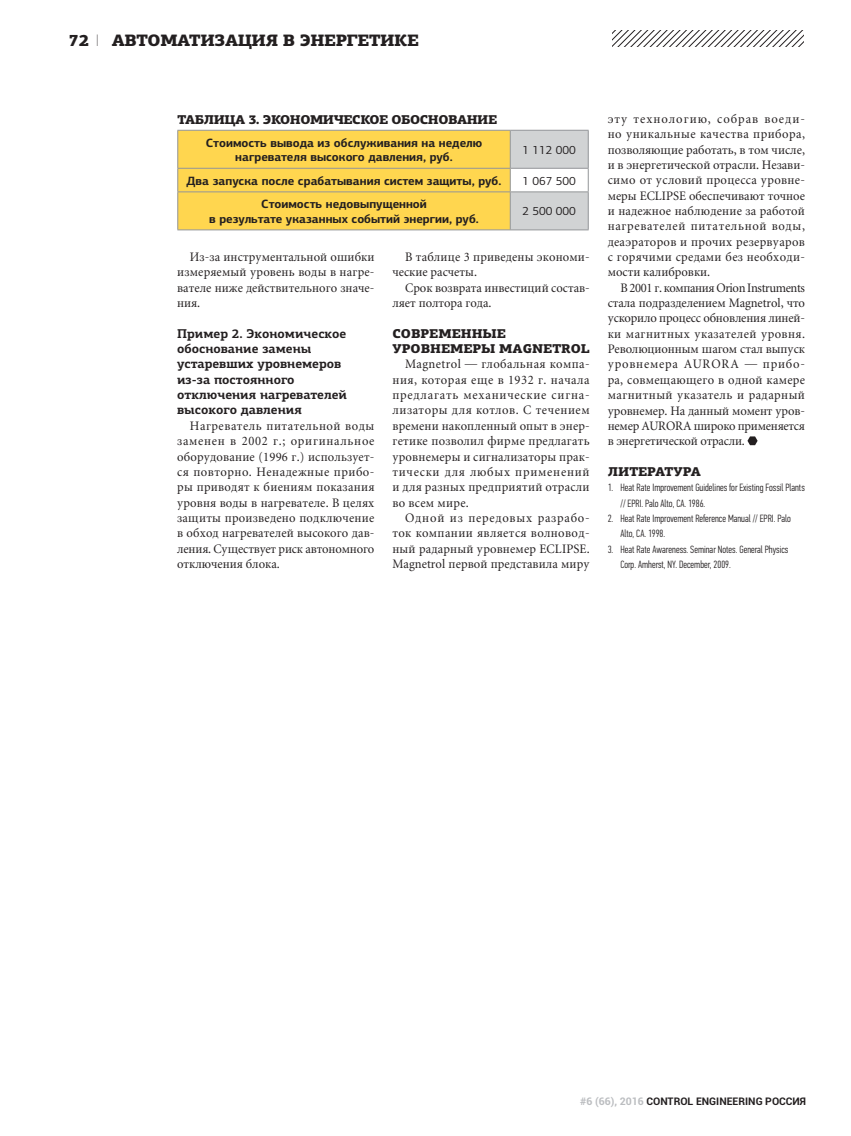
<style>
.page{position:relative;width:851px;height:1136px;background:#fff}
.page>*{position:absolute;margin:0;border:0;box-sizing:border-box;transform-origin:0 0}
.t1{font:900 16.5px "PF Agora Slab Pro";letter-spacing:-.02em;color:#231f20}
.t2{font:12.75px/15.3px "Miniature";color:#231f20;text-align:justify;scale:.96 1}
.t3{font:700 12.75px/15.3px "PF Agora Slab Pro";color:#231f20}
.t4{font:900 12.75px/15.3px "PF Agora Slab Pro";color:#231f20}
.t5{font:900 12.75px "PF Agora Slab Pro";letter-spacing:-.035em;color:#231f20}
.t6{font:700 12px/14.4px "PF Agora Sans Pro";color:#231f20;text-align:center}
.t7{font:12px "PF Agora Sans Pro";color:#231f20}
.t8{font:300 10.5px/15.3px "PF Din Text Comp Pro";color:#231f20}
.t9{font:700 10.5px "Roboto";color:#231f20}
.s1{font-family:"PF Din Text Pro";font-weight:100}
.s2{color:#bbbdc0}
</style>
<div class="page">
<svg style="left:612px;top:31px;width:191px;height:15px"></svg>
<svg style="left:747px;top:436px;width:10px;height:9px"></svg>
<svg style="left:177px;top:130px;width:411px;height:99px"></svg>
<hr style="left:177px;top:191px;width:333px;height:1px;background:#939598">
<hr style="left:177px;top:192px;width:1px;height:37px;background:#939598">
<hr style="left:510px;top:191px;width:78px;height:1px;background:#939598">
<hr style="left:510px;top:192px;width:1px;height:37px;background:#939598">
<hr style="left:587px;top:192px;width:1px;height:37px;background:#939598">
<hr style="left:177px;top:229px;width:411px;height:1px;background:#939598">
<p class="t1" style="left:69px;top:31px;width:32px">72 <span class="s1">I</span></p>
<p class="t1" style="left:112px;top:31px;width:308px">АВТОМАТИЗАЦИЯ В ЭНЕРГЕТИКЕ</p>
<p class="t5" style="left:177px;top:112px;width:321px">ТАБЛИЦА 3. ЭКОНОМИЧЕСКОЕ ОБОСНОВАНИЕ</p>
<p class="t6" style="left:206px;top:135px;width:278px">Стоимость вывода из обслуживания на неделю нагревателя высокого давления, руб.</p>
<p class="t7" style="left:522px;top:143px;width:55px">1 112 000</p>
<p class="t6" style="left:186px;top:173px;width:316px">Два запуска после срабатывания систем защиты, руб.</p>
<p class="t7" style="left:522px;top:173px;width:55px">1 067 500</p>
<p class="t6" style="left:209px;top:197px;width:271px">Стоимость недовыпущенной<br>в результате указанных событий энергии, руб.</p>
<p class="t7" style="left:522px;top:204px;width:55px">2 500 000</p>
<p class="t2" style="left:177px;top:250px;width:207px;text-indent:13px">Из-за инструментальной ошибки измеряемый уровень воды в нагре&shy;вателе ниже действительного значе&shy;ния.</p>
<p class="t3" style="left:177px;top:325px;width:171px">Пример 2. Экономическое обоснование замены устаревших уровнемеров из-за постоянного отключения нагревателей высокого давления</p>
<p class="t2" style="left:177px;top:419px;width:207px;text-indent:13px">Нагреватель питательной воды заменен в 2002 г.; оригинальное оборудование (1996 г.) использует&shy;ся повторно. Ненадежные прибо&shy;ры приводят к биениям показания уровня воды в нагревателе. В целях защиты произведено подключение в обход нагревателей высокого дав&shy;ления. Существует риск автономного отключения блока.</p>
<p class="t2" style="left:392px;top:250px;width:207px;text-indent:13px">В таблице 3 приведены экономи&shy;ческие расчеты.</p>
<p class="t2" style="left:392px;top:281px;width:207px;text-indent:13px">Срок возврата инвестиций состав&shy;ляет полтора года.</p>
<p class="t4" style="left:392px;top:325px;width:199px">СОВРЕМЕННЫЕ<br>УРОВНЕМЕРЫ MAGNETROL</p>
<p class="t2" style="left:392px;top:358px;width:207px;text-indent:13px">Magnetrol — глобальная компа&shy;ния, которая еще в 1932 г. начала предлагать механические сигна&shy;лизаторы для котлов. С течением времени накопленный опыт в энер&shy;гетике позволил фирме предлагать уровнемеры и сигнализаторы прак&shy;тически для любых применений и для разных предприятий отрасли во всем мире.</p>
<p class="t2" style="left:392px;top:511px;width:207px;text-indent:13px">Одной из передовых разрабо&shy;ток компании является волновод&shy;ный радарный уровнемер ECLIPSE.<br>Magnetrol первой представила миру</p>
<p class="t2" style="left:607px;top:112px;width:207px">эту технологию, собрав воеди&shy;но уникальные качества прибора, позволяющие работать, в том числе, и в энергетической отрасли. Незави&shy;симо от условий процесса уровне&shy;меры ECLIPSE обеспечивают точное и надежное наблюдение за работой нагревателей питательной воды, деаэраторов и прочих резервуаров с горячими средами без необходи&shy;мости калибровки.</p>
<p class="t2" style="left:607px;top:281px;width:207px;text-indent:13px">В 2001 г. компания Orion Instruments стала подразделением Magnetrol, что ускорило процесс обновления линей&shy;ки магнитных указателей уровня.<br>Революционным шагом стал выпуск уровнемера AURORA — прибо&shy;ра, совмещающего в одной камере магнитный указатель и радарный уровне мер. На данный момент уров&shy;немер AURORA широко применяется в энергетической отрасли.</p>
<p class="t4" style="left:607px;top:464px;width:95px">ЛИТЕРАТУРА</p>
<p class="t8" style="left:620px;top:481px;width:186px;text-indent:-13px">1. Heat Rate Improvement Guidelines for Existing Fossil Plants // EPRI. Palo Alto, CA. 1986.</p>
<p class="t8" style="left:620px;top:511px;width:172px;text-indent:-13px">2. Heat Rate Improvement Reference Manual // EPRI. Palo<br>Alto, CA. 1998.</p>
<p class="t8" style="left:620px;top:542px;width:169px;text-indent:-13px">3. Heat Rate Awareness. Seminar Notes. General Physics<br>Corp. Amherst, NY. December, 2009.</p>
<p class="t9" style="left:580px;top:1093px;width:227px"><span class="s2">#6 (66), 2016</span> CONTROL ENGINEERING РОССИЯ</p>
</div>
